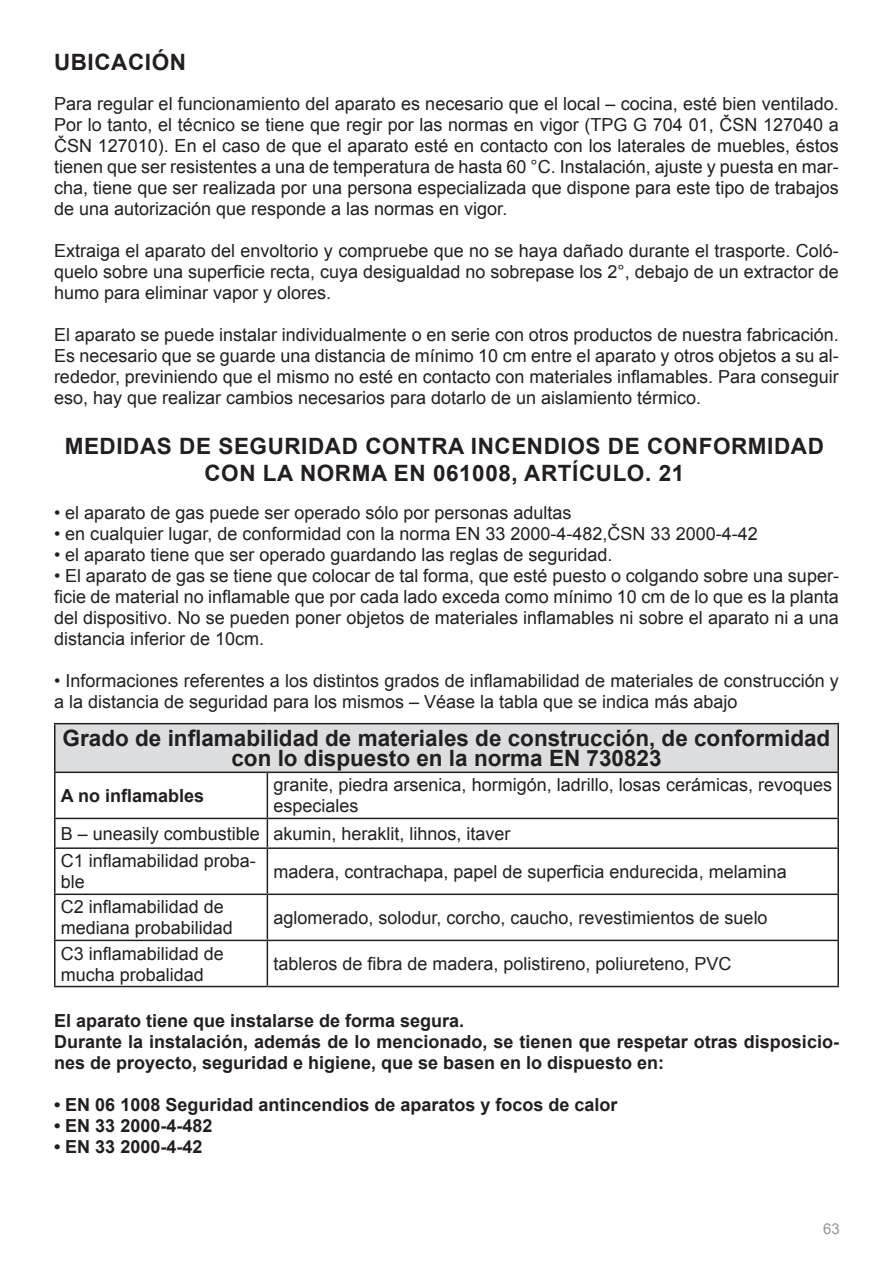
<style>
.page{position:relative;width:893px;height:1263px;background:#fff}
.page>*{position:absolute;margin:0;border:0;box-sizing:border-box;transform-origin:0 0}
._1{font:700 22.5px/20.2px "Arial";color:#231f20;text-align:center}
._1-2{font:700 22.5px/27px "Arial";letter-spacing:.025em;color:#231f20;text-align:center}
.t1{font:18px/21px "Arial";color:#231f20}
.t2{font:700 18px/21px "Arial";color:#231f20}
.t3{font:15px "Arial";color:#939598}
</style>
<div class="page">
<div style="left:55px;top:724px;width:783px;height:48px;background:#dcdddf"></div>
<hr style="left:54px;top:723px;width:213px;height:1px;background:#231f20">
<hr style="left:54px;top:724px;width:2px;height:47px;background:#231f20">
<hr style="left:267px;top:723px;width:572px;height:1px;background:#231f20">
<hr style="left:837px;top:724px;width:2px;height:47px;background:#231f20">
<hr style="left:54px;top:771px;width:213px;height:2px;background:#231f20">
<hr style="left:54px;top:773px;width:2px;height:45px;background:#231f20">
<hr style="left:267px;top:771px;width:572px;height:2px;background:#231f20">
<hr style="left:267px;top:773px;width:1px;height:45px;background:#231f20">
<hr style="left:837px;top:773px;width:2px;height:45px;background:#231f20">
<hr style="left:54px;top:818px;width:213px;height:1px;background:#231f20">
<hr style="left:54px;top:819px;width:2px;height:28px;background:#231f20">
<hr style="left:267px;top:818px;width:572px;height:1px;background:#231f20">
<svg style="left:267px;top:819px;width:1px;height:28px"></svg>
<hr style="left:837px;top:819px;width:2px;height:28px;background:#231f20">
<hr style="left:54px;top:847px;width:213px;height:2px;background:#231f20">
<hr style="left:54px;top:849px;width:2px;height:44px;background:#231f20">
<hr style="left:267px;top:847px;width:572px;height:2px;background:#231f20">
<hr style="left:267px;top:849px;width:1px;height:44px;background:#231f20">
<hr style="left:837px;top:849px;width:2px;height:44px;background:#231f20">
<hr style="left:54px;top:893px;width:213px;height:2px;background:#231f20">
<hr style="left:54px;top:895px;width:2px;height:45px;background:#231f20">
<hr style="left:267px;top:893px;width:572px;height:2px;background:#231f20">
<hr style="left:267px;top:895px;width:1px;height:45px;background:#231f20">
<hr style="left:837px;top:895px;width:2px;height:45px;background:#231f20">
<hr style="left:54px;top:940px;width:213px;height:1px;background:#231f20">
<hr style="left:54px;top:941px;width:2px;height:45px;background:#231f20">
<hr style="left:267px;top:940px;width:572px;height:1px;background:#231f20">
<hr style="left:267px;top:941px;width:1px;height:45px;background:#231f20">
<hr style="left:837px;top:941px;width:2px;height:45px;background:#231f20">
<hr style="left:54px;top:986px;width:213px;height:1px;background:#231f20">
<hr style="left:267px;top:986px;width:572px;height:1px;background:#231f20">
<p class="_1-2" style="left:54px;top:50px;width:133px">UBICACIÓN</p>
<p class="t1" style="left:54px;top:94px;width:786px;text-align:justify">Para regular el funcionamiento del aparato es necesario que el local – cocina, esté bien ventilado.<br>Por lo tanto, el técnico se tiene que regir por las normas en vigor (TPG G 704 01, ČSN 127040 a ČSN 127010). En el caso de que el aparato esté en contacto con los laterales de muebles, éstos tienen que ser resistentes a una de temperatura de hasta 60 °C. Instalación, ajuste y puesta en mar&shy;cha, tiene que ser realizada por una persona especializada que dispone para este tipo de trabajos de una autorización que responde a las normas en vigor.</p>
<p class="t1" style="left:54px;top:241px;width:786px;text-align:justify">Extraiga el aparato del envoltorio y compruebe que no se haya dañado durante el trasporte. Coló&shy;quelo sobre una superficie recta, cuya desigualdad no sobrepase los 2°, debajo de un extractor de humo para eliminar vapor y olores.</p>
<p class="t1" style="left:54px;top:325px;width:786px;text-align:justify">El aparato se puede instalar individualmente o en serie con otros productos de nuestra fabricación.<br>Es necesario que se guarde una distancia de mínimo 10 cm entre el aparato y otros objetos a su al&shy;rededor, previniendo que el mismo no esté en contacto con materiales inflamables. Para conseguir eso, hay que realizar cambios necesarios para dotarlo de un aislamiento térmico.</p>
<p class="_1-2" style="left:65px;top:434px;width:761px">MEDIDAS DE SEGURIDAD CONTRA INCENDIOS DE CONFORMIDAD<br>CON LA NORMA EN 061008, ARTÍCULO. 21</p>
<p class="t1" style="left:54px;top:502px;width:519px">• el aparato de gas puede ser operado sólo por personas adultas</p>
<p class="t1" style="left:54px;top:523px;width:705px">• en cualquier lugar, de conformidad con la norma EN 33 2000-4-482,ČSN 33 2000-4-42</p>
<p class="t1" style="left:54px;top:544px;width:560px">• el aparato tiene que ser operado guardando las reglas de seguridad.</p>
<p class="t1" style="left:54px;top:565px;width:786px;text-align:justify">• El aparato de gas se tiene que colocar de tal forma, que esté puesto o colgando sobre una super&shy;ficie de material no inflamable que por cada lado exceda como mínimo 10 cm de lo que es la planta del dispositivo. No se pueden poner objetos de materiales inflamables ni sobre el aparato ni a una distancia inferior de 10cm.</p>
<p class="t1" style="left:54px;top:670px;width:786px">• Informaciones referentes a los distintos grados de inflamabilidad de materiales de construcción y a la distancia de seguridad para los mismos – Véase la tabla que se indica más abajo</p>
<p class="_1" style="left:63px;top:729px;width:769px">Grado de inflamabilidad de materiales de construcción, de conformidad con lo dispuesto en la norma EN 730823</p>
<p class="t2" style="left:61px;top:786px;width:145px">A no inflamables</p>
<p class="t1" style="left:273px;top:775px;width:560px">granite, piedra arsenica, hormigón, ladrillo, losas cerámicas, revoques especiales</p>
<p class="t1" style="left:61px;top:820px;width:451px;line-height:27.5px">B – uneasily combustible akumin, heraklit, lihnos, itaver<br>C1 inflamabilidad proba-</p>
<p class="t1" style="left:61px;top:872px;width:26px">ble</p>
<p class="t1" style="left:273px;top:861px;width:515px">madera, contrachapa, papel de superficia endurecida, melamina</p>
<p class="t1" style="left:61px;top:897px;width:174px">C2 inflamabilidad de mediana probabilidad</p>
<p class="t1" style="left:273px;top:907px;width:496px">aglomerado, solodur, corcho, caucho, revestimientos de suelo</p>
<p class="t1" style="left:61px;top:943px;width:165px">C3 inflamabilidad de mucha probalidad</p>
<p class="t1" style="left:273px;top:953px;width:460px">tableros de fibra de madera, polistireno, poliureteno, PVC</p>
<p class="t2" style="left:54px;top:1010px;width:786px">El aparato tiene que instalarse de forma segura.<br>Durante la instalación, además de lo mencionado, se tienen que respetar otras disposicio&shy;nes de proyecto, seguridad e higiene, que se basen en lo dispuesto en:</p>
<p class="t2" style="left:54px;top:1094px;width:565px">• EN 06 1008 Seguridad antincendios de aparatos y focos de calor</p>
<p class="t2" style="left:54px;top:1115px;width:160px">• EN 33 2000-4-482</p>
<p class="t2" style="left:54px;top:1136px;width:150px">• EN 33 2000-4-42</p>
<p class="t3" style="left:823px;top:1218px;width:18px">63</p>
</div>
